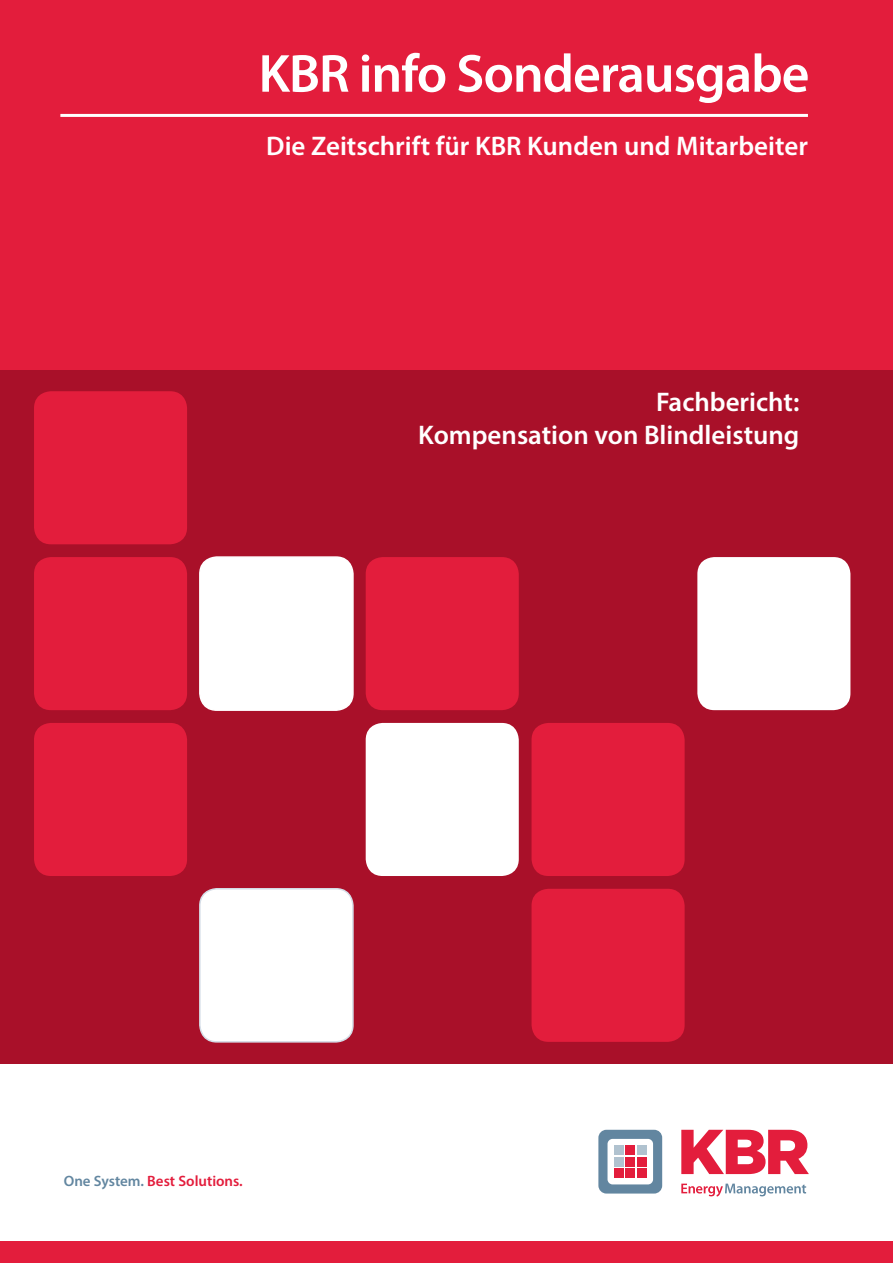
<style>
.page{position:relative;width:893px;height:1263px;background:#fff}
.page>*{position:absolute;margin:0;border:0;box-sizing:border-box;transform-origin:0 0}
.t1{font:600 54px "Myriad Pro";letter-spacing:-.02em;color:#fff}
.t2{font:600 27px/32.4px "Myriad Pro";color:#fff;text-align:right}
.t3{font:600 15px "Myriad Pro";color:#e31d3c}
.s1{color:#6286a0}
</style>
<div class="page">
<div style="left:0;top:0;width:893px;height:1063px;background:#e31d3c"></div>
<div style="left:0;top:370px;width:893px;height:693px;background:#a91029"></div>
<div style="left:0;top:1242px;width:893px;height:21px;background:#e31d3c"></div>
<svg style="left:598px;top:1130px;width:64px;height:63px"></svg>
<div style="left:614px;top:1168px;width:9px;height:9px;background:#e31d3c"></div>
<div style="left:614px;top:1157px;width:9px;height:9px;background:#b0c2cf"></div>
<div style="left:614px;top:1146px;width:9px;height:9px;background:#b0c2cf"></div>
<div style="left:626px;top:1168px;width:9px;height:9px;background:#e31d3c"></div>
<div style="left:626px;top:1157px;width:9px;height:9px;background:#e31d3c"></div>
<div style="left:626px;top:1146px;width:9px;height:9px;background:#e31d3c"></div>
<div style="left:637px;top:1168px;width:9px;height:9px;background:#e31d3c"></div>
<div style="left:637px;top:1157px;width:9px;height:9px;background:#e31d3c"></div>
<div style="left:637px;top:1146px;width:9px;height:9px;background:#b0c2cf"></div>
<svg style="left:681px;top:1130px;width:128px;height:44px"></svg>
<svg style="left:681px;top:1183px;width:125px;height:13px"></svg>
<hr style="left:60px;top:114px;width:748px;height:3px;background:#fff">
<div style="left:34px;top:391px;width:153px;height:153px;background:#e31d3c;border-radius:17px"></div>
<div style="left:697px;top:557px;width:153px;height:153px;background:#fff;border-radius:17px"></div>
<div style="left:366px;top:557px;width:153px;height:153px;background:#e31d3c;border-radius:17px"></div>
<div style="left:200px;top:557px;width:153px;height:153px;background:#fff;border-radius:17px"></div>
<div style="left:199px;top:556px;width:155px;height:155px;border:2px solid #fff;border-radius:17px"></div>
<div style="left:34px;top:557px;width:153px;height:153px;background:#e31d3c;border-radius:17px"></div>
<div style="left:531px;top:723px;width:154px;height:153px;background:#e31d3c;border-radius:17px"></div>
<div style="left:366px;top:723px;width:153px;height:153px;background:#fff;border-radius:17px"></div>
<div style="left:34px;top:723px;width:153px;height:153px;background:#e31d3c;border-radius:17px"></div>
<div style="left:531px;top:889px;width:154px;height:153px;background:#e31d3c;border-radius:17px"></div>
<div style="left:200px;top:889px;width:153px;height:153px;background:#fff;border-radius:17px"></div>
<div style="left:199px;top:888px;width:155px;height:154px;border:2px solid #d5dee8;border-radius:17px"></div>
<h1 class="t1" style="left:259px;top:39px;width:552px">KBR info Sonderausgabe</h1>
<p class="t2" style="left:266px;top:129px;width:543px">Die Zeitschrift für KBR Kunden und Mitarbeiter</p>
<p class="t2" style="left:418px;top:385px;width:383px">Fachbericht:<br>Kompensation von Blindleistung</p>
<p class="t3" style="left:64px;top:1171px;width:181px"><span class="s1">One System.</span> Best Solutions.</p>
</div>
